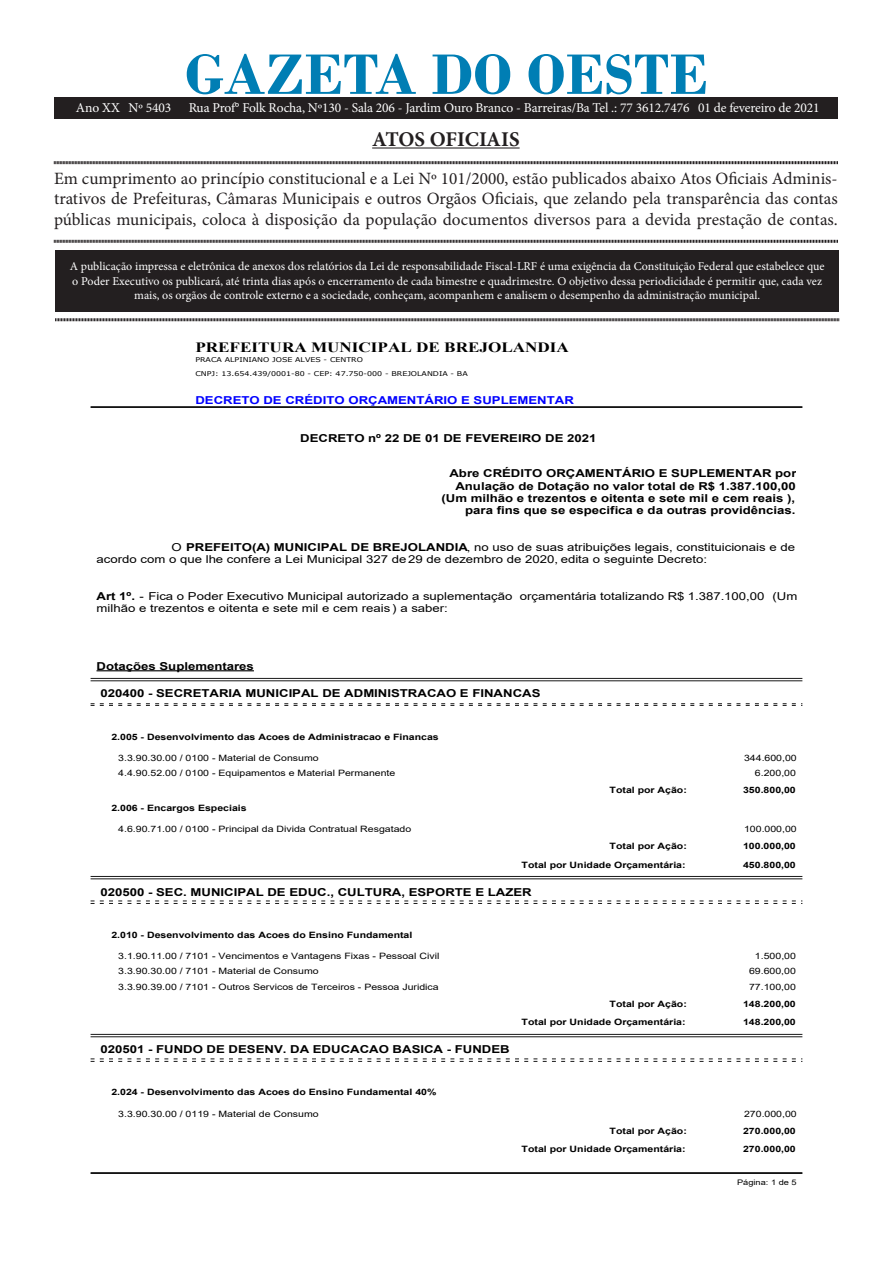
<style>
.page{position:relative;width:893px;height:1263px;background:#fff}
.page>*{position:absolute;margin:0;border:0;box-sizing:border-box;transform-origin:0 0}
.t1{font:700 60px "Bodoni";color:#007eb4}
.t2{font:700 21px "Minion Pro";letter-spacing:-.005em;color:#231f20}
.t3{font:17.25px/20.7px "Minion Pro";color:#231f20;text-align:justify}
.t4{font:700 14.25px "Times New Roman";color:#000;scale:1.21 1}
.t5{font:13.5px "Minion Pro";letter-spacing:-.01em;color:#fff}
.t6{font:12px/14.4px "Minion Pro";color:#fff;text-align:center}
.t7{font:700 10.95px/12.6px "Arial";color:#000;text-align:right;scale:1.21 1}
.t8{font:10.95px/12.1px "Arial";color:#000;scale:1.21 1}
.t9{font:700 10.95px "Arial";color:#00f;scale:1.21 1}
.t10{font:8.7px "Arial";color:#000;scale:1.21 1}
.t11{font:700 8.7px "Arial";color:#000;scale:1.21 1}
.t12{font:7.65px "Arial";color:#000;scale:1.21 1}
.t13{font:6.6px/13px "Verdana";color:#000;scale:1.21 1}
.s1{font-weight:700}
</style>
<div class="page">
<div style="left:55px;top:250px;width:784px;height:61px;background:#231f20"></div>
<hr style="left:372px;top:147px;width:148px;height:2px;background:#231f20">
<svg style="left:54px;top:161px;width:784px;height:4px;background:#908e8e"></svg>
<svg style="left:54px;top:239px;width:784px;height:4px;background:#908e8e"></svg>
<svg style="left:55px;top:318px;width:784px;height:4px;background:#908e8e"></svg>
<div style="left:54px;top:98px;width:784px;height:20px;background:#231f20"></div>
<hr style="left:91px;top:406px;width:711px;height:1px;background:#000">
<hr style="left:91px;top:407px;width:711px;height:1px;background:#000">
<hr style="left:97px;top:670px;width:157px;height:1px;background:#000">
<hr style="left:91px;top:678px;width:711px;height:1px;background:#000">
<hr style="left:91px;top:680px;width:711px;height:1px;background:#000">
<svg style="left:91px;top:703px;width:711px;height:3px"></svg>
<hr style="left:91px;top:876px;width:711px;height:1px;background:#000">
<hr style="left:91px;top:878px;width:711px;height:1px;background:#000">
<svg style="left:91px;top:900px;width:711px;height:4px"></svg>
<hr style="left:91px;top:1034px;width:711px;height:1px;background:#000">
<hr style="left:91px;top:1036px;width:711px;height:1px;background:#000">
<svg style="left:91px;top:1058px;width:711px;height:4px"></svg>
<hr style="left:91px;top:1172px;width:711px;height:1px;background:#000">
<hr style="left:91px;top:1173px;width:711px;height:1px;background:#000">
<p class="t1" style="left:185px;top:39px;width:525px">GAZETA DO OESTE</p>
<p class="t2" style="left:372px;top:124px;width:149px">ATOS OFICIAIS</p>
<p class="t3" style="left:54px;top:168px;width:785px">Em cumprimento ao princípio constitucional e a Lei Nº 101/2000, estão publicados abaixo Atos Oficiais Adminis&shy;trativos de Prefeituras, Câmaras Municipais e outros Orgãos Oficiais, que zelando pela transparência das contas públicas municipais, coloca à disposição da população documentos diversos para a devida prestação de contas.</p>
<p class="t6" style="left:70px;top:259px;width:756px">A publicação impressa e eletrônica de anexos dos relatórios da Lei de responsabilidade Fiscal-LRF é uma exigência da Constituição Federal que estabelece que o Poder Executivo os publicará, até trinta dias após o encerramento de cada bimestre e quadrimestre. O objetivo dessa periodicidade é permitir que, cada vez mais, os orgãos de controle externo e a sociedade, conheçam, acompanhem e analisem o desempenho da administração municipal.</p>
<p class="t5" style="left:76px;top:98px;width:97px">Ano XX Nº 5403</p>
<p class="t5" style="left:189px;top:98px;width:632px">Rua Prof° Folk Rocha, Nº130 - Sala 206 - Jardim Ouro Branco - Barreiras/Ba Tel .: 77 3612.7476 01 de fevereiro de 2021</p>
<p class="t4" style="left:195px;top:337px;width:310px">PREFEITURA MUNICIPAL DE BREJOLANDIA</p>
<p class="t13" style="left:195px;top:353px;width:227px">PRACA ALPINIANO JOSE ALVES - CENTRO<br>CNPJ: 13.654.439/0001-80 - CEP: 47.750-000 - BREJOLANDIA - BA</p>
<p class="t9" style="left:195px;top:392px;width:314px">DECRETO DE CRÉDITO ORÇAMENTÁRIO E SUPLEMENTAR</p>
<p class="t7" style="left:300px;top:432px;width:246px">DECRETO nº 22 DE 01 DE FEVEREIRO DE 2021</p>
<p class="t7" style="left:442px;top:466px;width:295px">Abre CRÉDITO ORÇAMENTÁRIO E SUPLEMENTAR por Anulação de Dotação no valor total de R$ 1.387.100,00 (Um milhão e trezentos e oitenta e sete mil e cem reais ), para fins que se especifica e da outras providências.</p>
<p class="t8" style="left:97px;top:541px;width:579px;text-indent:75px">O <span class="s1">PREFEITO(A) MUNICIPAL DE BREJOLANDIA</span>, no uso de suas atribuições legais, constituicionais e de acordo com o que lhe confere a Lei Municipal 327 de 29 de dezembro de 2020, edita o seguinte Decreto:</p>
<p class="t8" style="left:97px;top:590px;width:581px"><span class="s1">Art 1º.</span> - Fica o Poder Executivo Municipal autorizado a suplementação orçamentária totalizando R$ 1.387.100,00 (Um milhão e trezentos e oitenta e sete mil e cem reais ) a saber:</p>
<p class="t7" style="left:97px;top:660px;width:132px">Dotações Suplementares</p>
<p class="t7" style="left:100px;top:687px;width:365px">020400 - SECRETARIA MUNICIPAL DE ADMINISTRACAO E FINANCAS</p>
<p class="t11" style="left:111px;top:731px;width:272px">2.005 - Desenvolvimento das Acoes de Administracao e Financas</p>
<p class="t10" style="left:118px;top:752px;width:167px">3.3.90.30.00 / 0100 - Material de Consumo</p>
<p class="t10" style="left:744px;top:752px;width:45px">344.600,00</p>
<p class="t10" style="left:118px;top:767px;width:231px">4.4.90.52.00 / 0100 - Equipamentos e Material Permanente</p>
<p class="t10" style="left:755px;top:767px;width:35px">6.200,00</p>
<p class="t11" style="left:610px;top:784px;width:65px">Total por Ação:</p>
<p class="t11" style="left:743px;top:784px;width:45px">350.800,00</p>
<p class="t11" style="left:111px;top:802px;width:113px">2.006 - Encargos Especiais</p>
<p class="t10" style="left:118px;top:823px;width:244px">4.6.90.71.00 / 0100 - Principal da Divida Contratual Resgatado</p>
<p class="t10" style="left:744px;top:823px;width:45px">100.000,00</p>
<p class="t11" style="left:610px;top:840px;width:65px">Total por Ação:</p>
<p class="t11" style="left:743px;top:840px;width:45px">100.000,00</p>
<p class="t11" style="left:522px;top:859px;width:137px">Total por Unidade Orçamentária:</p>
<p class="t11" style="left:743px;top:859px;width:45px">450.800,00</p>
<p class="t7" style="left:100px;top:885px;width:358px">020500 - SEC. MUNICIPAL DE EDUC., CULTURA, ESPORTE E LAZER</p>
<p class="t11" style="left:111px;top:929px;width:250px">2.010 - Desenvolvimento das Acoes do Ensino Fundamental</p>
<p class="t10" style="left:118px;top:950px;width:267px">3.1.90.11.00 / 7101 - Vencimentos e Vantagens Fixas - Pessoal Civil</p>
<p class="t10" style="left:755px;top:950px;width:35px">1.500,00</p>
<p class="t10" style="left:118px;top:965px;width:167px">3.3.90.30.00 / 7101 - Material de Consumo</p>
<p class="t10" style="left:749px;top:965px;width:40px">69.600,00</p>
<p class="t10" style="left:118px;top:981px;width:266px">3.3.90.39.00 / 7101 - Outros Servicos de Terceiros - Pessoa Juridica</p>
<p class="t10" style="left:749px;top:981px;width:40px">77.100,00</p>
<p class="t11" style="left:610px;top:998px;width:65px">Total por Ação:</p>
<p class="t11" style="left:743px;top:998px;width:45px">148.200,00</p>
<p class="t11" style="left:522px;top:1016px;width:137px">Total por Unidade Orçamentária:</p>
<p class="t11" style="left:743px;top:1016px;width:45px">148.200,00</p>
<p class="t7" style="left:100px;top:1043px;width:340px">020501 - FUNDO DE DESENV. DA EDUCACAO BASICA - FUNDEB</p>
<p class="t11" style="left:111px;top:1086px;width:270px">2.024 - Desenvolvimento das Acoes do Ensino Fundamental 40%</p>
<p class="t10" style="left:118px;top:1108px;width:167px">3.3.90.30.00 / 0119 - Material de Consumo</p>
<p class="t10" style="left:744px;top:1108px;width:45px">270.000,00</p>
<p class="t11" style="left:610px;top:1125px;width:65px">Total por Ação:</p>
<p class="t11" style="left:743px;top:1125px;width:45px">270.000,00</p>
<p class="t11" style="left:522px;top:1143px;width:137px">Total por Unidade Orçamentária:</p>
<p class="t11" style="left:743px;top:1143px;width:45px">270.000,00</p>
<p class="t12" style="left:737px;top:1177px;width:51px">Página: 1 de 5</p>
</div>
